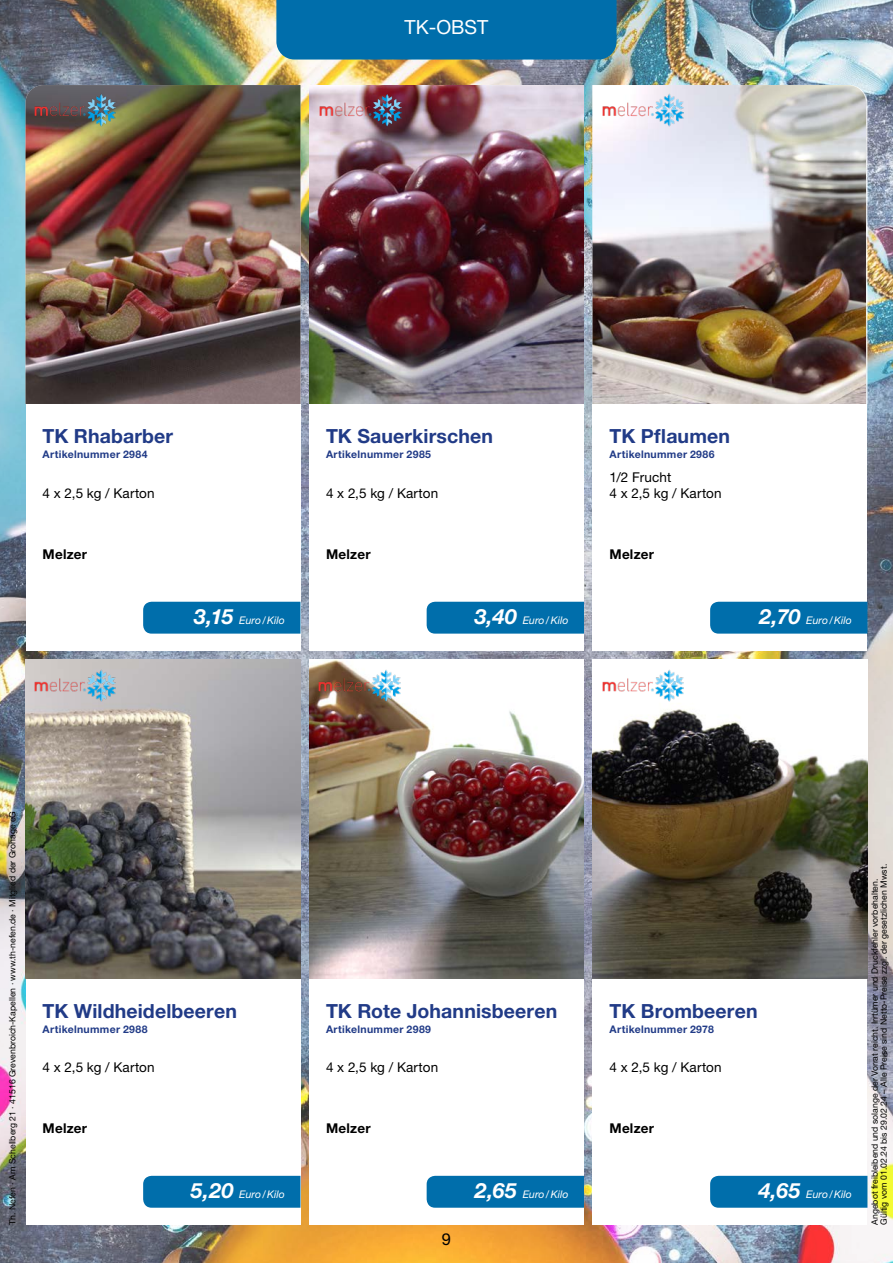
<style>
.page{position:relative;width:893px;height:1263px;background:#fff}
.page>*{position:absolute;margin:0;border:0;box-sizing:border-box;transform-origin:0 0}
.t1{font:700 19.5px "Helvetica Neue LT Std";letter-spacing:.005em;color:#213b87}
.t2{font:19.5px "Helvetica Neue LT Std";color:#fff}
.t3{font:16.5px "Helvetica Neue LT Std";color:#000}
.t4{font:13.5px/16.2px "Helvetica Neue LT Std";letter-spacing:.01em;color:#000}
.t5{font:700 13.5px "Helvetica Neue LT Std";letter-spacing:.015em;color:#000}
.t6{font:700 10.5px "Helvetica Neue LT Std";letter-spacing:.03em;color:#213b87}
.t7{font:italic 10.5px "Helvetica Neue LT Std";color:#fff}
.t8{font:8.7px/9px "Helvetica Neue LT Std";color:#000}
.s1{font-weight:700;font-size:21px}
</style>
<div class="page">
<img style="left:0;top:0;width:893px;height:1263px">
<div style="left:276px;top:0;width:341px;height:60px;background:#006eab"></div>
<div style="left:26px;top:404px;width:274px;height:247px;background:#fff"></div>
<div style="left:143px;top:602px;width:157px;height:32px;background:#006eab"></div>
<div style="left:309px;top:404px;width:275px;height:247px;background:#fff"></div>
<div style="left:427px;top:602px;width:157px;height:32px;background:#006eab"></div>
<div style="left:592px;top:404px;width:275px;height:247px;background:#fff"></div>
<div style="left:710px;top:602px;width:157px;height:32px;background:#006eab"></div>
<div style="left:26px;top:978px;width:274px;height:247px;background:#fff"></div>
<div style="left:143px;top:1176px;width:157px;height:32px;background:#006eab"></div>
<div style="left:309px;top:978px;width:275px;height:247px;background:#fff"></div>
<div style="left:427px;top:1176px;width:157px;height:32px;background:#006eab"></div>
<div style="left:592px;top:978px;width:275px;height:247px;background:#fff"></div>
<div style="left:710px;top:1176px;width:157px;height:32px;background:#006eab"></div>
<img style="left:26px;top:85px;width:274px;height:319px">
<img style="left:34px;top:94px;width:81px;height:32px">
<img style="left:309px;top:85px;width:275px;height:319px">
<img style="left:320px;top:94px;width:81px;height:32px">
<img style="left:592px;top:85px;width:274px;height:319px">
<img style="left:602px;top:94px;width:82px;height:32px">
<img style="left:26px;top:659px;width:274px;height:319px">
<img style="left:34px;top:669px;width:82px;height:33px">
<img style="left:309px;top:659px;width:275px;height:319px">
<img style="left:319px;top:669px;width:81px;height:33px">
<img style="left:592px;top:659px;width:275px;height:320px">
<img style="left:602px;top:669px;width:82px;height:33px">
<h1 class="t2" style="left:405px;top:16px;width:85px">TK-OBST</h1>
<h1 class="t1" style="left:43px;top:424px;width:132px">TK Rhabarber</h1>
<p class="t6" style="left:43px;top:448px;width:107px">Artikelnummer 2984</p>
<h1 class="t1" style="left:326px;top:424px;width:169px">TK Sauerkirschen</h1>
<p class="t6" style="left:326px;top:448px;width:107px">Artikelnummer 2985</p>
<h1 class="t1" style="left:609px;top:424px;width:122px">TK Pflaumen</h1>
<p class="t6" style="left:609px;top:448px;width:107px">Artikelnummer 2986</p>
<h3 class="t4" style="left:43px;top:485px;width:114px">4 x 2,5 kg / Karton</h3>
<h3 class="t4" style="left:326px;top:485px;width:114px">4 x 2,5 kg / Karton</h3>
<h3 class="t4" style="left:609px;top:469px;width:114px">1/2 Frucht<br>4 x 2,5 kg / Karton</h3>
<h3 class="t5" style="left:43px;top:545px;width:46px">Melzer</h3>
<h3 class="t5" style="left:326px;top:545px;width:46px">Melzer</h3>
<h3 class="t5" style="left:609px;top:545px;width:46px">Melzer</h3>
<p class="t7" style="left:194px;top:614px;width:92px"><span class="s1">3,15</span> Euro/Kilo</p>
<p class="t7" style="left:475px;top:614px;width:95px"><span class="s1">3,40</span> Euro/Kilo</p>
<p class="t7" style="left:759px;top:614px;width:94px"><span class="s1">2,70</span> Euro/Kilo</p>
<p class="t8" style="left:8px;top:1225px;width:415px;rotate:-90deg">Th. Nefen · Am Schellberg 21 · 41516 Grevenbroich-Kapellen · www.th-nefen.de · Mitglied der Grohage eG</p>
<h1 class="t1" style="left:43px;top:998px;width:196px">TK Wildheidelbeeren</h1>
<p class="t6" style="left:43px;top:1022px;width:107px">Artikelnummer 2988</p>
<h3 class="t4" style="left:43px;top:1059px;width:114px">4 x 2,5 kg / Karton</h3>
<h3 class="t5" style="left:43px;top:1119px;width:46px">Melzer</h3>
<p class="t7" style="left:191px;top:1188px;width:95px"><span class="s1">5,20</span> Euro/Kilo</p>
<h1 class="t1" style="left:326px;top:998px;width:233px">TK Rote Johannisbeeren</h1>
<p class="t6" style="left:326px;top:1022px;width:107px">Artikelnummer 2989</p>
<h3 class="t4" style="left:326px;top:1059px;width:114px">4 x 2,5 kg / Karton</h3>
<h3 class="t5" style="left:326px;top:1119px;width:46px">Melzer</h3>
<p class="t7" style="left:475px;top:1188px;width:95px"><span class="s1">2,65</span> Euro/Kilo</p>
<h1 class="t1" style="left:609px;top:998px;width:150px">TK Brombeeren</h1>
<p class="t6" style="left:609px;top:1022px;width:106px">Artikelnummer 2978</p>
<h3 class="t4" style="left:609px;top:1059px;width:114px">4 x 2,5 kg / Karton</h3>
<h3 class="t5" style="left:609px;top:1119px;width:46px">Melzer</h3>
<p class="t7" style="left:759px;top:1188px;width:95px"><span class="s1">4,65</span> Euro/Kilo</p>
<p class="t8" style="left:870px;top:1225px;width:362px;rotate:-90deg">Angebot freibleibend und solange der Vorrat reicht. Irrtümer und Druckfehler vorbehalten.<br>Gültig vom 01.02.24 bis 29.02.24 – Alle Preise sind Netto-Preise zzgl. der gesetzlichen Mwst.</p>
<h2 class="t3" style="left:442px;top:1229px;width:11px">9</h2>
</div>
